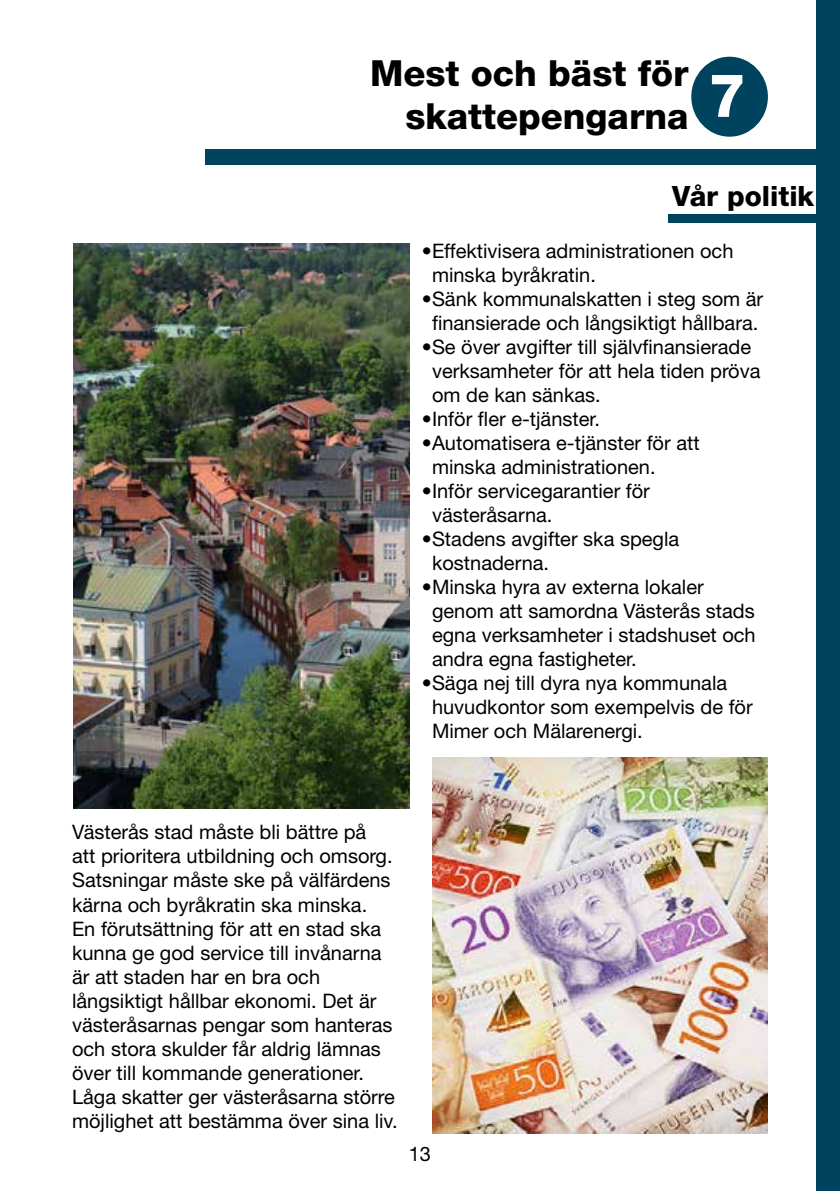
<style>
.page{position:relative;width:840px;height:1191px;background:#fff}
.page>*{position:absolute;margin:0;border:0;box-sizing:border-box;transform-origin:0 0}
.t1{font:800 36px/43.2px "Helvetica Neue LT Std";color:#000}
.t2{font:800 28px "Helvetica Neue LT Std";color:#000}
.t3{font:20px/24px "Helvetica Neue LT Std";color:#000}
</style>
<div class="page">
<div style="left:816px;top:0;width:23px;height:1191px;background:#00435e"></div>
<div style="left:691px;top:57px;width:76px;height:80px;background:#00435e;border-radius:50%"></div>
<div style="left:205px;top:149px;width:611px;height:15px;background:#00435e"></div>
<div style="left:667px;top:214px;width:149px;height:9px;background:#00435e"></div>
<img style="left:73px;top:244px;width:336px;height:564px">
<img style="left:432px;top:757px;width:335px;height:376px">
<h1 class="t1" style="left:405px;top:52px;width:342px;text-indent:-35px">Mest och bäst för skattepengarna <sup>7</sup></h1>
<h2 class="t2" style="left:672px;top:179px;width:143px">Vår politik</h2>
<p class="t3" style="left:432px;top:239px;width:303px;text-indent:-10px">•Effektivisera administrationen och minska byråkratin.</p>
<p class="t3" style="left:422px;top:287px;width:342px;text-align:center">•Sänk kommunalskatten i steg som är finansierade och långsiktigt hållbara.</p>
<p class="t3" style="left:432px;top:335px;width:330px;text-indent:-10px">•Se över avgifter till självfinansierade verksamheter för att hela tiden pröva om de kan sänkas.</p>
<p class="t3" style="left:422px;top:407px;width:179px">•Inför fler e-tjänster.</p>
<p class="t3" style="left:432px;top:431px;width:269px;text-indent:-10px">•Automatisera e-tjänster för att minska administrationen.</p>
<p class="t3" style="left:432px;top:479px;width:219px;text-indent:-10px">•Inför servicegarantier för västeråsarna.</p>
<p class="t3" style="left:432px;top:527px;width:249px;text-indent:-10px">•Stadens avgifter ska spegla kostnaderna.</p>
<p class="t3" style="left:432px;top:575px;width:325px;text-indent:-10px">•Minska hyra av externa lokaler genom att samordna Västerås stads egna verksamheter i stadshuset och andra egna fastigheter.</p>
<p class="t3" style="left:432px;top:671px;width:322px;text-indent:-10px">•Säga nej till dyra nya kommunala huvudkontor som exempelvis de för<br>Mimer och Mälarenergi.</p>
<p class="t3" style="left:72px;top:820px;width:327px">Västerås stad måste bli bättre på<br>att prioritera utbildning och omsorg.<br>Satsningar måste ske på välfärdens kärna och byråkratin ska minska.<br>En förutsättning för att en stad ska kunna ge god service till invånarna är att staden har en bra och långsiktigt hållbar ekonomi. Det är västeråsarnas pengar som hanteras och stora skulder får aldrig lämnas över till kommande generationer.<br>Låga skatter ger västeråsarna större möjlighet att bestämma över sina liv.</p>
<p class="t3" style="left:408px;top:1142px;width:24px">13</p>
</div>
